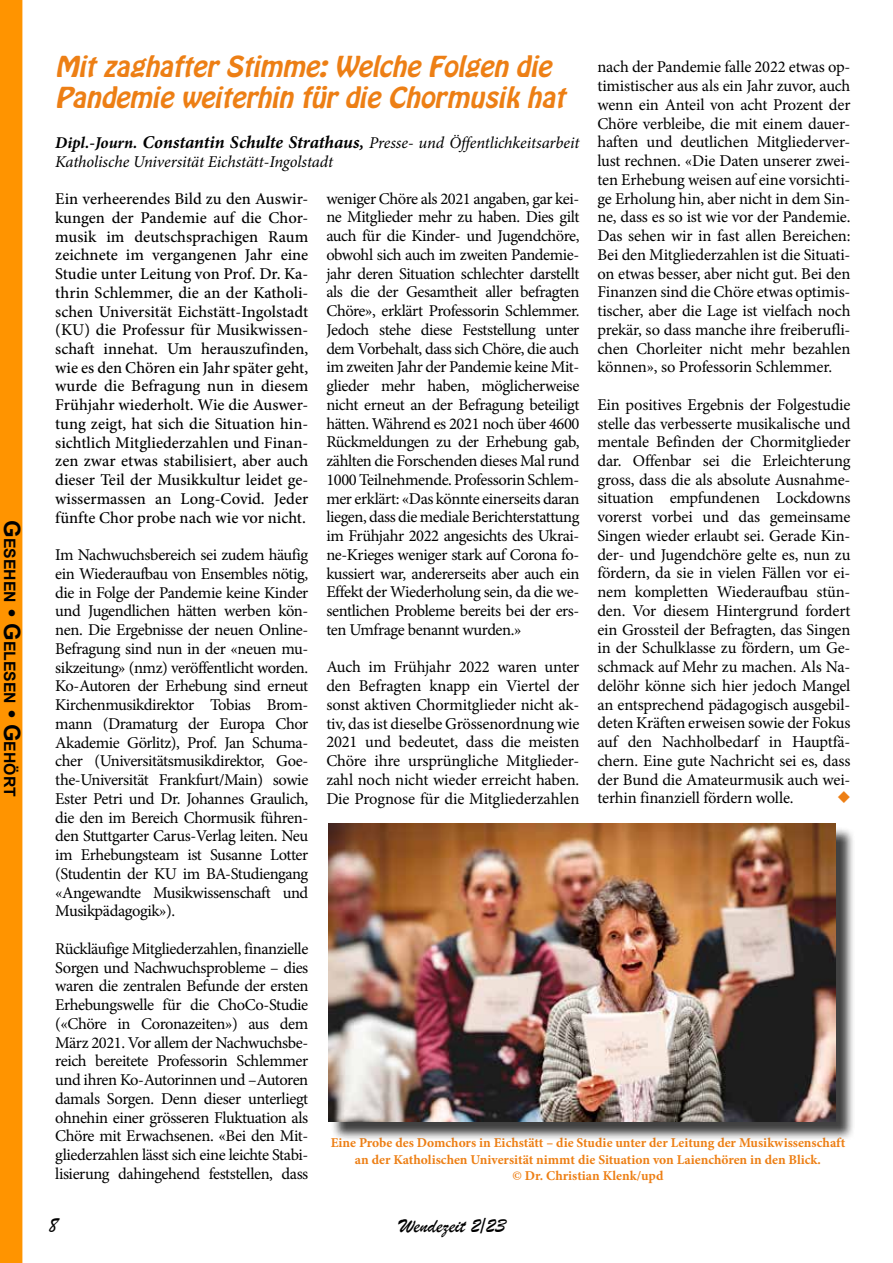
<style>
.page{position:relative;width:893px;height:1263px;background:#fff}
.page>*{position:absolute;margin:0;border:0;box-sizing:border-box;transform-origin:0 0}
.t1{font:italic 25.5px/30.6px "Hobo Std";color:#ed7f15;scale:1.05 1}
.t2{font:21px "Brush Script";color:#000}
.t3{font:16.5px/18.8px "Minion Pro";letter-spacing:-.02em;color:#000;text-align:justify}
.t4{font:500 16.5px/18.8px "Minion Pro";color:#000;text-align:justify}
.t5{font:italic 16.5px/18.8px "Minion Pro";letter-spacing:-.01em;color:#000}
.t6{font:16.5px "Monotype Sorts";color:#ed7f15}
.t7{font:700 15.75px "Arial";color:#000}
.t8{font:700 13.5px/16.2px "Minion Pro";color:#ed7f15;text-align:center}
.s1{font-size:22.5px}
.s2{font-weight:700}
.s3{font-weight:700;font-size:18px}
</style>
<div class="page">
<div style="left:0;top:0;width:22px;height:1263px;background:#ff9400"></div>
<div style="left:330px;top:826px;width:525px;height:315px;background:#000;opacity:.75"></div>
<img style="left:328px;top:824px;width:508px;height:297px">
<p class="t7" style="left:20px;top:520px;width:278px;rotate:90deg"><span class="s1">G</span>esehen <span class="s1">• G</span>elesen <span class="s1">• G</span>ehört</p>
<h1 class="t1" style="left:55px;top:52px;width:493px">MitzaghafterStimme:Welche Folgen die<br>Pandemie weiterhin fürdie Chormusik hat</h1>
<p class="t5" style="left:55px;top:133px;width:526px"><span class="s2">Dipl.-Journ.</span> <span class="s3">Constantin Schulte Strathaus,</span> Presse- und Öffentlichkeitsarbeit<br>Katholische Universität Eichstätt-Ingolstadt</p>
<p class="t4" style="left:55px;top:189px;width:255px">Ein verheerendes Bild zu den Auswir&shy;kungen der Pandemie auf die Chor&shy;musik im deutschsprachigen Raum zeichnete im vergangenen Jahr eine Studie unter Leitung von Prof. Dr. Ka&shy;thrin Schlemmer, die an der Katholi&shy;schen Universität Eichstätt-Ingolstadt (KU) die Professur für Musikwissen&shy;schaft innehat. Um herauszufinden, wie es den Chören ein Jahr später geht, wurde die Befragung nun in diesem Frühjahr wiederholt. Wie die Auswer&shy;tung zeigt, hat sich die Situation hin&shy;sichtlich Mitgliederzahlen und Finan&shy;zen zwar etwas stabilisiert, aber auch dieser Teil der Musikkultur leidet ge&shy;wissermassen an Long-Covid. Jeder fünfte Chor probe nach wie vor nicht.</p>
<p class="t3" style="left:55px;top:546px;width:255px">Im Nachwuchsbereich sei zudem häufig ein Wiederaufbau von Ensembles nötig, die in Folge der Pandemie keine Kinder und Jugendlichen hätten werben kön&shy;nen. Die Ergebnisse der neuen Online-Befragung sind nun in der «neuen mu&shy;sikzeitung» (nmz) veröffentlicht worden.<br>Ko-Autoren der Erhebung sind erneut Kirchenmusikdirektor Tobias Brom&shy;mann (Dramaturg der Europa Chor Akademie Görlitz), Prof. Jan Schuma&shy;cher (Universitätsmusikdirektor, Goe&shy;the-Universität Frankfurt/Main) sowie Ester Petri und Dr. Johannes Graulich, die den im Bereich Chormusik führen&shy;den Stuttgarter Carus-Verlag leiten. Neu im Erhebungsteam ist Susanne Lotter (Studentin der KU im BA-Studiengang «Angewandte Musikwissenschaft und Musikpädagogik»).</p>
<p class="t3" style="left:55px;top:939px;width:255px">Rückläufige Mitgliederzahlen, finanzielle Sorgen und Nachwuchsprobleme – dies waren die zentralen Befunde der ersten Erhebungswelle für die ChoCo-Studie («Chöre in Coronazeiten») aus dem März 2021. Vor allem der Nachwuchsbe&shy;reich bereitete Professorin Schlemmer und ihren Ko-Autorinnen und –Autoren damals Sorgen. Denn dieser unterliegt ohnehin einer grösseren Fluktuation als Chöre mit Erwachsenen. «Bei den Mit&shy;gliederzahlen lässt sich eine leichte Stabi&shy;lisierung dahingehend feststellen, dass</p>
<p class="t3" style="left:597px;top:58px;width:255px">nach der Pandemie falle 2022 etwas op&shy;timistischer aus als ein Jahr zuvor, auch wenn ein Anteil von acht Prozent der Chöre verbleibe, die mit einem dauer&shy;haften und deutlichen Mitgliederver&shy;lust rechnen. «Die Daten unserer zwei&shy;ten Erhebung weisen auf eine vorsichti&shy;ge Erholung hin, aber nicht in dem Sin&shy;ne, dass es so ist wie vor der Pandemie.<br>Das sehen wir in fast allen Bereichen:<br>Bei den Mitgliederzahlen ist die Situati&shy;on etwas besser, aber nicht gut. Bei den Finanzen sind die Chöre etwas optimis&shy;tischer, aber die Lage ist vielfach noch prekär, so dass manche ihre freiberufli&shy;chen Chorleiter nicht mehr bezahlen können», so Professorin Schlemmer.</p>
<p class="t3" style="left:597px;top:395px;width:255px">Ein positives Ergebnis der Folgestudie stelle das verbesserte musikalische und mentale Befinden der Chormitglieder dar. Offenbar sei die Erleichterung gross, dass die als absolute Ausnahme&shy;situation empfundenen Lockdowns vorerst vorbei und das gemeinsame Singen wieder erlaubt sei. Gerade Kin&shy;der- und Jugendchöre gelte es, nun zu fördern, da sie in vielen Fällen vor ei&shy;nem kompletten Wiederaufbau stün&shy;den. Vor diesem Hintergrund fordert ein Grossteil der Befragten, das Singen in der Schulklasse zu fördern, um Ge&shy;schmack auf Mehr zu machen. Als Na&shy;delöhr könne sich hier jedoch Mangel an entsprechend pädagogisch ausgebil&shy;deten Kräften erweisen sowie der Fokus auf den Nachholbedarf in Hauptfä&shy;chern. Eine gute Nachricht sei es, dass der Bund die Amateurmusik auch wei&shy;terhin finanziell fördern wolle.</p>
<p class="t3" style="left:326px;top:189px;width:255px">weniger Chöre als 2021 angaben, gar kei&shy;ne Mitglieder mehr zu haben. Dies gilt auch für die Kinder- und Jugendchöre, obwohl sich auch im zweiten Pandemie&shy;jahr deren Situation schlechter darstellt als die der Gesamtheit aller befragten Chöre», erklärt Professorin Schlemmer.<br>Jedoch stehe diese Feststellung unter dem Vorbehalt, dass sich Chöre, die auch im zweiten Jahr der Pandemie keine Mit&shy;glieder mehr haben, möglicherweise nicht erneut an der Befragung beteiligt hätten. Während es 2021 noch über 4600<br>Rückmeldungen zu der Erhebung gab, zählten die Forschenden dieses Mal rund 1000 Teilnehmende. Professorin Schlem&shy;mer erklärt: «Das könnte einerseits daran liegen, dass die mediale Berichterstattung im Frühjahr 2022 angesichts des Ukrai&shy;ne-Krieges weniger stark auf Corona fo&shy;kussiert war, andererseits aber auch ein Effekt der Wiederholung sein, da die we&shy;sentlichen Probleme bereits bei der ers&shy;ten Umfrage benannt wurden.»</p>
<p class="t3" style="left:326px;top:658px;width:255px">Auch im Frühjahr 2022 waren unter den Befragten knapp ein Viertel der sonst aktiven Chormitglieder nicht ak&shy;tiv, das ist dieselbe Grössenordnung wie 2021 und bedeutet, dass die meisten Chöre ihre ursprüngliche Mitglieder&shy;zahl noch nicht wieder erreicht haben.<br>Die Prognose für die Mitgliederzahlen</p>
<p class="t6" style="left:837px;top:790px;width:15px">u</p>
<p class="t8" style="left:331px;top:1135px;width:516px">Eine Probe des Domchors in Eichstätt – die Studie unter der Leitung der Musikwissenschaft an der Katholischen Universität nimmt die Situation von Laienchören in den Blick.<br>© Dr. Christian Klenk/upd</p>
<p class="t2" style="left:48px;top:1212px;width:11px">8</p>
<p class="t2" style="left:399px;top:1213px;width:109px">Wendezeit 2/23</p>
</div>
